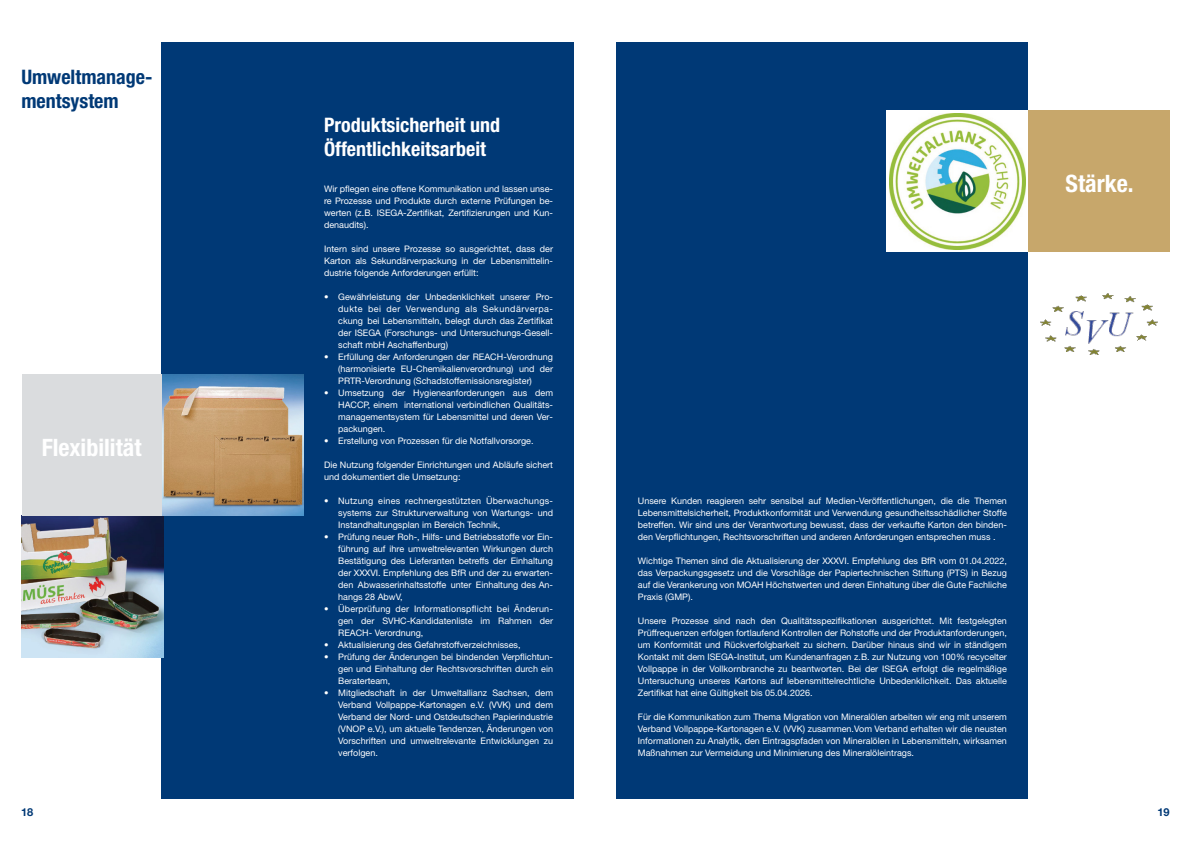
<style>
.page{position:relative;width:1191px;height:842px;background:#fff}
.page>*{position:absolute;margin:0;border:0;box-sizing:border-box;transform-origin:0 0}
.t1{font:700 condensed 24px "Helvetica Neue LT Std";color:#fff}
.t2{font:700 condensed 20px/24px "Helvetica Neue LT Std";color:#fff}
.t3{font:700 condensed 20px/24px "Helvetica Neue LT Std";color:#003976}
.t4{font:700 11px "Helvetica Neue LT Pro";color:#003976}
.t5{font:9px/12px "Helvetica Neue LT Pro";color:#fff;text-align:justify}
</style>
<div class="page">
<div style="left:161px;top:43px;width:413px;height:756px;background:#003976"></div>
<img style="left:22px;top:516px;width:141px;height:142px">
<img style="left:161px;top:374px;width:142px;height:142px">
<div style="left:22px;top:374px;width:139px;height:142px;background:#dadcde"></div>
<div style="left:617px;top:43px;width:411px;height:756px;background:#003976"></div>
<div style="left:1028px;top:110px;width:141px;height:142px;background:#c7a76b"></div>
<div style="left:886px;top:110px;width:142px;height:142px;background:#fff"></div>
<img style="left:889px;top:113px;width:136px;height:136px">
<img style="left:1041px;top:294px;width:116px;height:60px">
<h2 class="t3" style="left:21px;top:68px;width:133px">Umweltmanage&shy;mentsystem</h2>
<h1 class="t1" style="left:42px;top:439px;width:101px">Flexibilität</h1>
<h2 class="t2" style="left:324px;top:116px;width:178px">Produktsicherheit und<br>Öffentlichkeitsarbeit</h2>
<p class="t5" style="left:324px;top:184px;width:230px">Wir pflegen eine offene Kommunikation und lassen unse&shy;re Prozesse und Produkte durch externe Prüfungen be&shy;werten (z.B. ISEGA-Zertifikat, Zertifizierungen und Kun&shy;denaudits).</p>
<p class="t5" style="left:324px;top:244px;width:230px">Intern sind unsere Prozesse so ausgerichtet, dass der Karton als Sekundärverpackung in der Lebensmittelin&shy;dustrie folgende Anforderungen erfüllt:</p>
<p class="t5" style="left:338px;top:292px;width:216px;text-indent:-14px">• Gewährleistung der Unbedenklichkeit unserer Pro&shy;dukte bei der Verwendung als Sekundärverpa&shy;ckung bei Lebensmitteln, belegt durch das Zertifikat der ISEGA (Forschungs- und Untersuchungs-Gesell&shy;schaft mbH Aschaffenburg)</p>
<p class="t5" style="left:338px;top:352px;width:216px;text-indent:-14px">• Erfüllung der Anforderungen der REACH-Verordnung (harmonisierte EU-Chemikalienverordnung) und der PRTR-Verordnung (Schadstoffemissionsregister)</p>
<p class="t5" style="left:338px;top:388px;width:216px;text-indent:-14px">• Umsetzung der Hygieneanforderungen aus dem HACCP, einem international verbindlichen Qualitäts&shy;managementsystem für Lebensmittel und deren Ver&shy;packungen.</p>
<p class="t5" style="left:324px;top:436px;width:211px">• Erstellung von Prozessen für die Notfallvorsorge.</p>
<p class="t5" style="left:324px;top:460px;width:230px">Die Nutzung folgender Einrichtungen und Abläufe sichert und dokumentiert die Umsetzung:</p>
<p class="t5" style="left:338px;top:496px;width:216px;text-indent:-14px">• Nutzung eines rechnergestützten Überwachungs&shy;systems zur Strukturverwaltung von Wartungs- und Instandhaltungsplan im Bereich Technik,</p>
<p class="t5" style="left:338px;top:532px;width:216px;text-indent:-14px">• Prüfung neuer Roh-, Hilfs- und Betriebsstoffe vor Ein&shy;führung auf ihre umweltrelevanten Wirkungen durch Bestätigung des Lieferanten betreffs der Einhaltung der XXXVI. Empfehlung des BfR und der zu erwarten&shy;den Abwasserinhaltsstoffe unter Einhaltung des An&shy;hangs 28 AbwV,</p>
<p class="t5" style="left:338px;top:604px;width:216px;text-indent:-14px">• Überprüfung der Informationspflicht bei Änderun&shy;gen der SVHC-Kandidatenliste im Rahmen der REACH- Verordnung,</p>
<p class="t5" style="left:324px;top:640px;width:198px">• Aktualisierung des Gefahrstoffverzeichnisses,</p>
<p class="t5" style="left:338px;top:652px;width:216px;text-indent:-14px">• Prüfung der Änderungen bei bindenden Verpflichtun&shy;gen und Einhaltung der Rechtsvorschriften durch ein Beraterteam,</p>
<p class="t5" style="left:338px;top:688px;width:216px;text-indent:-14px">• Mitgliedschaft in der Umweltallianz Sachsen, dem Verband Vollpappe-Kartonagen e.V. (VVK) und dem Verband der Nord- und Ostdeutschen Papierindustrie (VNOP e.V.), um aktuelle Tendenzen, Änderungen von Vorschriften und umweltrelevante Entwicklungen zu verfolgen.</p>
<h1 class="t1" style="left:1065px;top:175px;width:69px">Stärke.</h1>
<p class="t5" style="left:638px;top:496px;width:370px">Unsere Kunden reagieren sehr sensibel auf Medien-Veröffentlichungen, die die Themen Lebensmittelsicherheit, Produktkonformität und Verwendung gesundheitsschädlicher Stoffe betreffen. Wir sind uns der Verantwortung bewusst, dass der verkaufte Karton den binden&shy;den Verpflichtungen, Rechtsvorschriften und anderen Anforderungen entsprechen muss .</p>
<p class="t5" style="left:638px;top:556px;width:370px">Wichtige Themen sind die Aktualisierung der XXXVI. Empfehlung des BfR vom 01.04.2022, das Verpackungsgesetz und die Vorschläge der Papiertechnischen Stiftung (PTS) in Bezug auf die Verankerung von MOAH Höchstwerten und deren Einhaltung über die Gute Fachliche Praxis (GMP).</p>
<p class="t5" style="left:638px;top:616px;width:370px">Unsere Prozesse sind nach den Qualitätsspezifikationen ausgerichtet. Mit festgelegten Prüffrequenzen erfolgen fortlaufend Kontrollen der Rohstoffe und der Produktanforderungen, um Konformität und Rückverfolgbarkeit zu sichern. Darüber hinaus sind wir in ständigem Kontakt mit dem ISEGA-Institut, um Kundenanfragen z.B. zur Nutzung von 100% recycelter Vollpappe in der Vollkornbranche zu beantworten. Bei der ISEGA erfolgt die regelmäßige Untersuchung unseres Kartons auf lebensmittelrechtliche Unbedenklichkeit. Das aktuelle Zertifikat hat eine Gültigkeit bis 05.04.2026.</p>
<p class="t5" style="left:638px;top:712px;width:370px">Für die Kommunikation zum Thema Migration von Mineralölen arbeiten wir eng mit unserem Verband Vollpappe-Kartonagen e.V. (VVK) zusammen.Vom Verband erhalten wir die neusten Informationen zu Analytik, den Eintragspfaden von Mineralölen in Lebensmitteln, wirksamen Maßnahmen zur Vermeidung und Minimierung des Mineralöleintrags.</p>
<p class="t4" style="left:21px;top:808px;width:14px">18</p>
<p class="t4" style="left:1157px;top:808px;width:14px">19</p>
</div>
